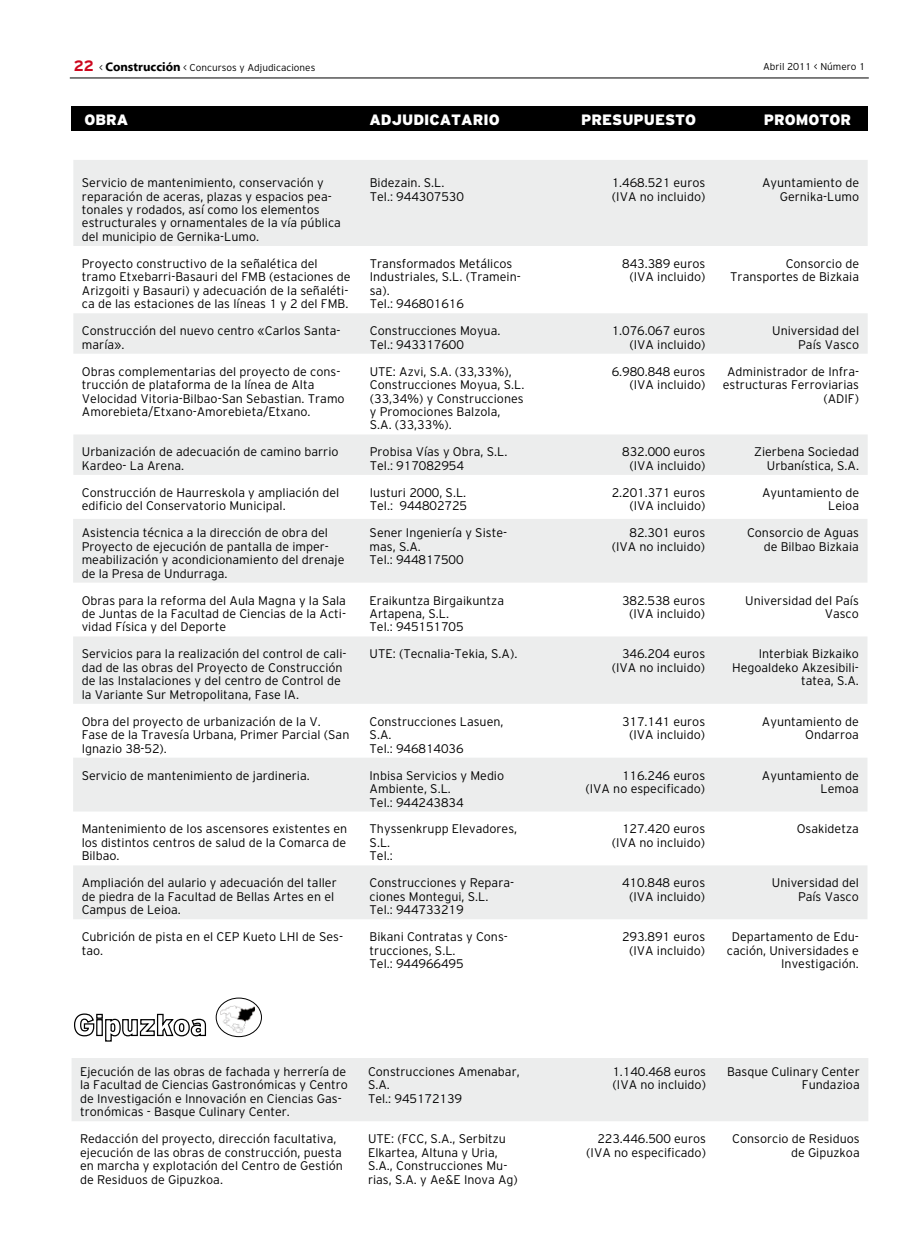
<style>
.page{position:relative;width:922px;height:1258px;background:#fff}
.page>*{position:absolute;margin:0;border:0;box-sizing:border-box;transform-origin:0 0}
.t1{font:900 15px "Civica 10";color:#fff}
.t2{font:300 12.5px/13.5px "Civica 01";color:#000}
.t3{font:300 10px "Civica 01";color:#000}
.s1{font-family:"Civica 07";font-weight:700;font-size:15px;color:#cd071e}
.s2{font-family:"Myriad Web Pro";font-weight:700;font-size:12.5px}
</style>
<div class="page">
<hr style="left:70px;top:78px;width:798px;height:1px;background:#000">
<div style="left:71px;top:106px;width:796px;height:25px;background:#000"></div>
<svg style="left:73px;top:160px;width:794px;height:315px;fill:#eceded"></svg>
<div style="left:72px;top:1058px;width:796px;height:63px;background:#eceded"></div>
<svg style="left:74px;top:1013px;width:132px;height:29px"></svg>
<svg style="left:216px;top:998px;width:45px;height:39px"></svg>
<img style="left:220px;top:1005px;width:35px;height:28px">
<div style="left:216px;top:998px;width:46px;height:39px;border:1px solid #000;border-radius:50%"></div>
<svg style="left:73px;top:519px;width:794px;height:400px;fill:#eceded"></svg>
<p class="t3" style="left:74px;top:62px;width:243px"><span class="s1">22</span> &lt; <span class="s2">Construcción</span> &lt; Concursos y Adjudicaciones</p>
<p class="t3" style="left:763px;top:61px;width:103px">Abril 2011 &lt; Número 1</p>
<p class="t1" style="left:84px;top:111px;width:45px">OBRA</p>
<p class="t1" style="left:369px;top:111px;width:132px">ADJUDICATARIO</p>
<p class="t1" style="left:581px;top:111px;width:116px">PRESUPUESTO</p>
<p class="t1" style="left:763px;top:111px;width:89px">PROMOTOR</p>
<p class="t2" style="left:82px;top:176px;width:260px">Servicio de mantenimiento, conservación y reparación de aceras, plazas y espacios pea&shy;tonales y rodados, así como los elementos estructurales y ornamentales de la vía pública del municipio de Gernika-Lumo.</p>
<p class="t2" style="left:370px;top:176px;width:95px">Bidezain. S.L.<br>Tel.: 944307530</p>
<p class="t2" style="left:611px;top:176px;width:95px">1.468.521 euros (IVA no incluido)</p>
<p class="t2" style="left:761px;top:176px;width:98px;text-align:right">Ayuntamiento de<br>Gernika-Lumo</p>
<p class="t2" style="left:82px;top:257px;width:270px">Proyecto constructivo de la señalética del tramo Etxebarri-Basauri del FMB (estaciones de Arizgoiti y Basauri) y adecuación de la señaléti&shy;ca de las estaciones de las líneas 1 y 2 del FMB.</p>
<p class="t2" style="left:370px;top:257px;width:152px">Transformados Metálicos<br>Industriales, S.L. (Tramein&shy;sa).<br>Tel.: 946801616</p>
<p class="t2" style="left:622px;top:257px;width:85px;text-align:center">843.389 euros (IVA incluido)</p>
<p class="t2" style="left:730px;top:257px;width:130px;text-align:right">Consorcio de<br>Transportes de Bizkaia</p>
<p class="t2" style="left:82px;top:324px;width:260px">Construcción del nuevo centro «Carlos Santa&shy;maría».</p>
<p class="t2" style="left:370px;top:324px;width:132px">Construcciones Moyua.<br>Tel.: 943317600</p>
<p class="t2" style="left:611px;top:324px;width:95px;text-align:right">1.076.067 euros (IVA incluido)</p>
<p class="t2" style="left:772px;top:324px;width:88px;text-align:right">Universidad del<br>País Vasco</p>
<p class="t2" style="left:82px;top:364px;width:264px">Obras complementarias del proyecto de cons&shy;trucción de plataforma de la línea de Alta Velocidad Vitoria-Bilbao-San Sebastian. Tramo Amorebieta/Etxano-Amorebieta/Etxano.</p>
<p class="t2" style="left:370px;top:364px;width:156px">UTE: Azvi, S.A. (33,33%),<br>Construcciones Moyua, S.L. (33,34%) y Construcciones y Promociones Balzola,<br>S.A. (33,33%).</p>
<p class="t2" style="left:611px;top:364px;width:95px;text-align:right">6.980.848 euros (IVA incluido)</p>
<p class="t2" style="left:722px;top:364px;width:138px;text-align:right">Administrador de Infra&shy;estructuras Ferroviarias (ADIF)</p>
<p class="t2" style="left:82px;top:445px;width:258px">Urbanización de adecuación de camino barrio<br>Kardeo- La Arena.</p>
<p class="t2" style="left:370px;top:445px;width:139px">Probisa Vías y Obra, S.L.<br>Tel.: 917082954</p>
<p class="t2" style="left:622px;top:445px;width:85px;text-align:center">832.000 euros (IVA incluido)</p>
<p class="t2" style="left:754px;top:445px;width:106px;text-align:right">Zierbena Sociedad<br>Urbanística, S.A.</p>
<p class="t2" style="left:82px;top:485px;width:259px">Construcción de Haurreskola y ampliación del edificio del Conservatorio Municipal.</p>
<p class="t2" style="left:370px;top:485px;width:99px">Iusturi 2000, S.L.<br>Tel.: 944802725</p>
<p class="t2" style="left:611px;top:485px;width:95px;text-align:right">2.201.371 euros (IVA incluido)</p>
<p class="t2" style="left:761px;top:485px;width:98px;text-align:right">Ayuntamiento de<br>Leioa</p>
<p class="t2" style="left:82px;top:526px;width:264px">Asistencia técnica a la dirección de obra del Proyecto de ejecución de pantalla de imper&shy;meabilización y acondicionamiento del drenaje de la Presa de Undurraga.</p>
<p class="t2" style="left:369px;top:526px;width:139px">Sener Ingeniería y Siste&shy;mas, S.A.<br>Tel.: 944817500</p>
<p class="t2" style="left:611px;top:526px;width:95px;text-align:right">82.301 euros (IVA no incluido)</p>
<p class="t2" style="left:746px;top:526px;width:113px;text-align:right">Consorcio de Aguas de Bilbao Bizkaia</p>
<p class="t2" style="left:82px;top:593px;width:266px;text-align:justify">Obras para la reforma del Aula Magna y la Sala de Juntas de la Facultad de Ciencias de la Acti&shy;vidad Física y del Deporte</p>
<p class="t2" style="left:369px;top:593px;width:136px">Eraikuntza Birgaikuntza<br>Artapena, S.L.<br>Tel.: 945151705</p>
<p class="t2" style="left:622px;top:593px;width:85px;text-align:center">382.538 euros (IVA incluido)</p>
<p class="t2" style="left:745px;top:593px;width:115px;text-align:right">Universidad del País<br>Vasco</p>
<p class="t2" style="left:82px;top:647px;width:266px">Servicios para la realización del control de cali&shy;dad de las obras del Proyecto de Construcción de las Instalaciones y del centro de Control de la Variante Sur Metropolitana, Fase IA.</p>
<p class="t2" style="left:369px;top:647px;width:149px">UTE: (Tecnalia-Tekia, S.A).</p>
<p class="t2" style="left:611px;top:647px;width:95px;text-align:right">346.204 euros (IVA no incluido)</p>
<p class="t2" style="left:731px;top:647px;width:128px;text-align:right">Interbiak Bizkaiko<br>Hegoaldeko Akzesibili&shy;tatea, S.A.</p>
<p class="t2" style="left:82px;top:714px;width:269px">Obra del proyecto de urbanización de la V.<br>Fase de la Travesía Urbana, Primer Parcial (San<br>Ignazio 38-52).</p>
<p class="t2" style="left:369px;top:714px;width:135px">Construcciones Lasuen,<br>S.A.<br>Tel.: 946814036</p>
<p class="t2" style="left:622px;top:714px;width:85px;text-align:center">317.141 euros (IVA incluido)</p>
<p class="t2" style="left:761px;top:714px;width:98px;text-align:right">Ayuntamiento de<br>Ondarroa</p>
<p class="t2" style="left:82px;top:768px;width:230px">Servicio de mantenimiento de jardineria.</p>
<p class="t2" style="left:369px;top:768px;width:136px">Inbisa Servicios y Medio<br>Ambiente, S.L.<br>Tel.: 944243834</p>
<p class="t2" style="left:585px;top:768px;width:121px;text-align:right">116.246 euros<br>(IVA no especificado)</p>
<p class="t2" style="left:761px;top:768px;width:98px;text-align:right">Ayuntamiento de<br>Lemoa</p>
<p class="t2" style="left:82px;top:822px;width:267px;text-align:justify">Mantenimiento de los ascensores existentes en los distintos centros de salud de la Comarca de Bilbao.</p>
<p class="t2" style="left:369px;top:822px;width:149px">Thyssenkrupp Elevadores,<br>S.L.<br>Tel.:</p>
<p class="t2" style="left:611px;top:822px;width:95px;text-align:right">127.420 euros (IVA no incluido)</p>
<p class="t2" style="left:796px;top:822px;width:64px">Osakidetza</p>
<p class="t2" style="left:82px;top:876px;width:256px">Ampliación del aulario y adecuación del taller de piedra de la Facultad de Bellas Artes en el<br>Campus de Leioa.</p>
<p class="t2" style="left:369px;top:876px;width:146px">Construcciones y Repara&shy;ciones Montegui, S.L.<br>Tel.: 944733219</p>
<p class="t2" style="left:622px;top:876px;width:85px;text-align:center">410.848 euros (IVA incluido)</p>
<p class="t2" style="left:771px;top:876px;width:88px;text-align:right">Universidad del<br>País Vasco</p>
<p class="t2" style="left:82px;top:930px;width:263px">Cubrición de pista en el CEP Kueto LHI de Ses&shy;tao.</p>
<p class="t2" style="left:369px;top:930px;width:140px">Bikani Contratas y Cons&shy;trucciones, S.L.<br>Tel.: 944966495</p>
<p class="t2" style="left:622px;top:930px;width:85px;text-align:center">293.891 euros (IVA incluido)</p>
<p class="t2" style="left:726px;top:930px;width:134px;text-align:right">Departamento de Edu&shy;cación, Universidades e<br>Investigación.</p>
<p class="t2" style="left:80px;top:1064px;width:269px">Ejecución de las obras de fachada y herrería de la Facultad de Ciencias Gastronómicas y Centro de Investigación e Innovación en Ciencias Gas&shy;tronómicas - Basque Culinary Center.</p>
<p class="t2" style="left:368px;top:1064px;width:153px">Construcciones Amenabar,<br>S.A.<br>Tel.: 945172139</p>
<p class="t2" style="left:612px;top:1064px;width:95px">1.140.468 euros (IVA no incluido)</p>
<p class="t2" style="left:726px;top:1064px;width:134px;text-align:right">Basque Culinary Center<br>Fundazioa</p>
<p class="t2" style="left:80px;top:1132px;width:264px">Redacción del proyecto, dirección facultativa, ejecución de las obras de construcción, puesta en marcha y explotación del Centro de Gestión de Residuos de Gipuzkoa.</p>
<p class="t2" style="left:368px;top:1132px;width:151px">UTE: (FCC, S.A., Serbitzu<br>Elkartea, Altuna y Uria,<br>S.A., Construcciones Mu&shy;rias, S.A. y Ae&amp;E Inova Ag)</p>
<p class="t2" style="left:586px;top:1132px;width:121px;text-align:right">223.446.500 euros (IVA no especificado)</p>
<p class="t2" style="left:732px;top:1132px;width:129px;text-align:right">Consorcio de Residuos de Gipuzkoa</p>
</div>
